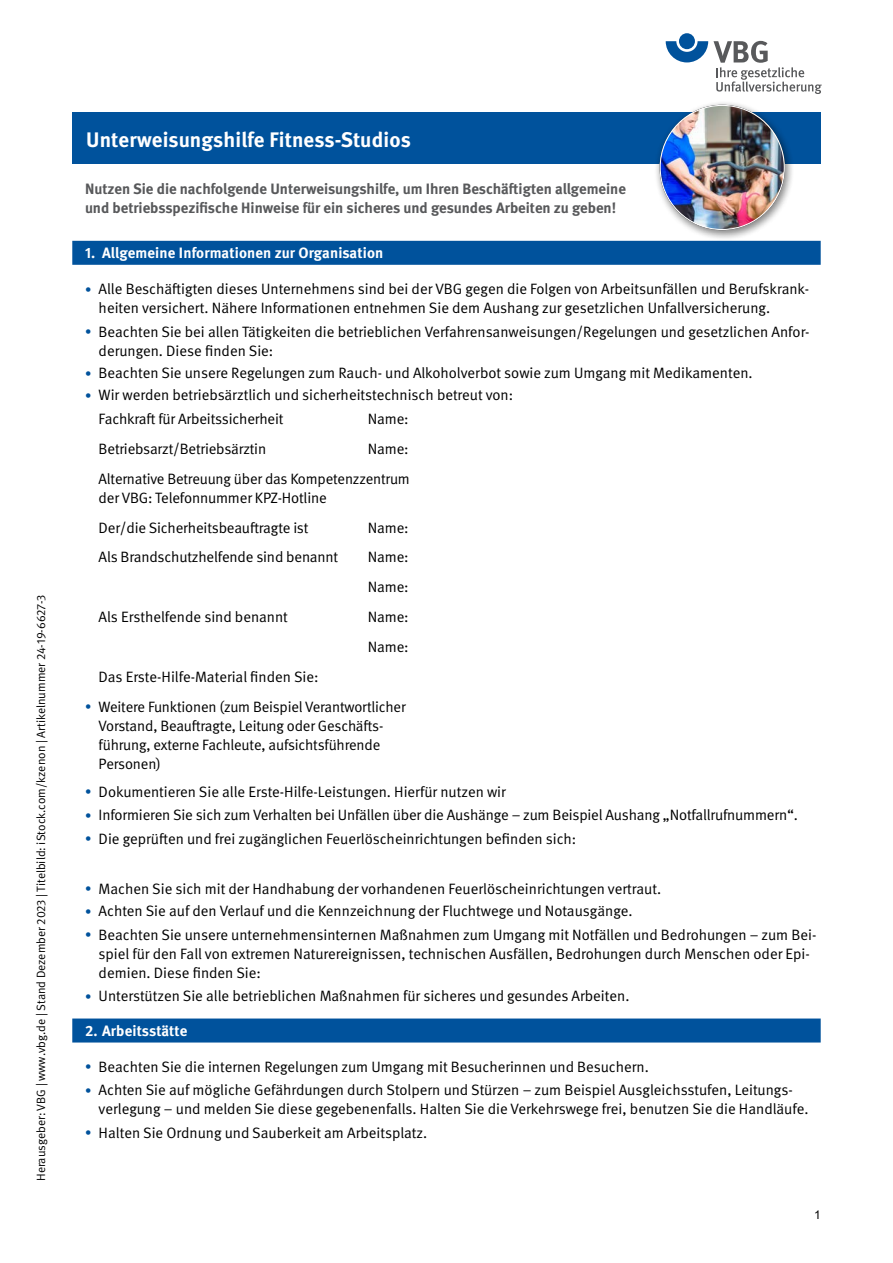
<style>
.page{position:relative;width:893px;height:1263px;background:#fff}
.page>*{position:absolute;margin:0;border:0;box-sizing:border-box;transform-origin:0 0}
.t1{font:700 21px "DGUV Meta";letter-spacing:.01em;color:#fff}
._02_Fließtext_Fließtext{font:15px/19.2px "DGUV Meta";letter-spacing:-.005em;color:#000}
._01_Überschriften_Headline{font:700 15px/19.2px "DGUV Meta";color:#58595b}
._02_Fließtext_Zwischenüberschriften{font:700 15px "DGUV Meta";letter-spacing:.01em;color:#fff}
._03_Tabellen_und_Graphen_Tabellen_normal{font:12px "DGUV Meta";color:#000}
.t2{font:12px "Arial";color:#000}
.s1{font-family:"Arial";font-size:18px;color:#00529c}
</style>
<div class="page">
<div style="left:72px;top:112px;width:749px;height:51px;background:#00529c"></div>
<div style="left:679px;top:33px;width:16px;height:16px;background:#00529c;border-radius:50%"></div>
<svg style="left:666px;top:41px;width:156px;height:53px"></svg>
<div style="left:72px;top:241px;width:749px;height:24px;background:#00529c"></div>
<div style="left:72px;top:1018px;width:749px;height:24px;background:#00529c"></div>
<div style="left:654px;top:100px;width:140px;height:141px;background:#000;opacity:.3"></div>
<img style="left:660px;top:105px;width:124px;height:124px;border-radius:62px">
<p class="_03_Tabellen_und_Graphen_Tabellen_normal" style="left:34px;top:1181px;width:588px;rotate:-90deg">Herausgeber: VBG | www.vbg.de | Stand Dezember 2023 | Titelbild: iStock.com/kzenon | Artikelnummer 24-19-6627-3</p>
<h1 class="t1" style="left:86px;top:127px;width:326px">Unterweisungshilfe Fitness-Studios</h1>
<h1 class="_01_Überschriften_Headline" style="left:85px;top:179px;width:542px">Nutzen Sie die nachfolgende Unterweisungshilfe, um Ihren Beschäftigten allgemeine und betriebsspezifische Hinweise für ein sicheres und gesundes Arbeiten zu geben!</h1>
<h2 class="_02_Fließtext_Zwischenüberschriften" style="left:85px;top:244px;width:300px">1. Allgemeine Informationen zur Organisation</h2>
<p class="_02_Fließtext_Fließtext" style="left:99px;top:280px;width:712px;text-indent:-14px"><span class="s1">•</span> Alle Beschäftigten dieses Unternehmens sind bei der VBG gegen die Folgen von Arbeitsunfällen und Berufskrank&shy;heiten versichert. Nähere Informationen entnehmen Sie dem Aushang zur gesetzlichen Unfallversicherung.</p>
<p class="_02_Fließtext_Fließtext" style="left:99px;top:322px;width:712px;text-indent:-14px"><span class="s1">•</span> Beachten Sie bei allen Tätigkeiten die betrieblichen Verfahrensanweisungen/Regelungen und gesetzlichen Anfor&shy;derungen. Diese finden Sie:</p>
<p class="_02_Fließtext_Fließtext" style="left:85px;top:364px;width:669px"><span class="s1">•</span> Beachten Sie unsere Regelungen zum Rauch- und Alkoholverbot sowie zum Umgang mit Medikamenten.</p>
<p class="_02_Fließtext_Fließtext" style="left:85px;top:386px;width:430px"><span class="s1">•</span> Wir werden betriebsärztlich und sicherheitstechnisch betreut von:</p>
<p class="_02_Fließtext_Fließtext" style="left:99px;top:409px;width:186px">Fachkraft für Arbeitssicherheit</p>
<p class="_02_Fließtext_Fließtext" style="left:368px;top:409px;width:42px">Name:</p>
<p class="_02_Fließtext_Fließtext" style="left:99px;top:439px;width:169px">Betriebsarzt/Betriebsärztin</p>
<p class="_02_Fließtext_Fließtext" style="left:368px;top:439px;width:42px">Name:</p>
<p class="_02_Fließtext_Fließtext" style="left:99px;top:469px;width:313px">Alternative Betreuung über das Kompetenzzentrum der VBG: Telefonnummer KPZ-Hotline</p>
<p class="_02_Fließtext_Fließtext" style="left:99px;top:518px;width:211px">Der/die Sicherheitsbeauftragte ist</p>
<p class="_02_Fließtext_Fließtext" style="left:368px;top:518px;width:42px">Name:</p>
<p class="_02_Fließtext_Fließtext" style="left:99px;top:548px;width:241px">Als Brandschutzhelfende sind benannt</p>
<p class="_02_Fließtext_Fließtext" style="left:368px;top:548px;width:42px">Name:</p>
<p class="_02_Fließtext_Fließtext" style="left:368px;top:578px;width:42px">Name:</p>
<p class="_02_Fließtext_Fließtext" style="left:99px;top:608px;width:191px">Als Ersthelfende sind benannt</p>
<p class="_02_Fließtext_Fließtext" style="left:368px;top:608px;width:42px">Name:</p>
<p class="_02_Fließtext_Fließtext" style="left:368px;top:637px;width:42px">Name:</p>
<p class="_02_Fließtext_Fließtext" style="left:99px;top:667px;width:221px">Das Erste-Hilfe-Material finden Sie:</p>
<p class="_02_Fließtext_Fließtext" style="left:99px;top:697px;width:309px;text-indent:-14px"><span class="s1">•</span> Weitere Funktionen (zum Beispiel Verantwortlicher Vorstand, Beauftragte, Leitung oder Geschäfts&shy;führung, externe Fachleute, aufsichtsführende Personen)</p>
<p class="_02_Fließtext_Fließtext" style="left:85px;top:782px;width:422px"><span class="s1">•</span> Dokumentieren Sie alle Erste-Hilfe-Leistungen. Hierfür nutzen wir</p>
<p class="_02_Fließtext_Fließtext" style="left:85px;top:806px;width:714px"><span class="s1">•</span> Informieren Sie sich zum Verhalten bei Unfällen über die Aushänge – zum Beispiel Aushang „Notfallrufnummern“.</p>
<p class="_02_Fließtext_Fließtext" style="left:85px;top:829px;width:493px"><span class="s1">•</span> Die geprüften und frei zugänglichen Feuerlöscheinrichtungen befinden sich:</p>
<p class="_02_Fließtext_Fließtext" style="left:85px;top:879px;width:578px"><span class="s1">•</span> Machen Sie sich mit der Handhabung der vorhandenen Feuerlöscheinrichtungen vertraut.</p>
<p class="_02_Fließtext_Fließtext" style="left:85px;top:902px;width:549px"><span class="s1">•</span> Achten Sie auf den Verlauf und die Kennzeichnung der Fluchtwege und Notausgänge.</p>
<p class="_02_Fließtext_Fließtext" style="left:99px;top:925px;width:719px;text-indent:-14px"><span class="s1">•</span> Beachten Sie unsere unternehmensinternen Maßnahmen zum Umgang mit Notfällen und Bedrohungen – zum Bei&shy;spiel für den Fall von extremen Naturereignissen, technischen Ausfällen, Bedrohungen durch Menschen oder Epi&shy;demien. Diese finden Sie:</p>
<p class="_02_Fließtext_Fließtext" style="left:85px;top:987px;width:546px"><span class="s1">•</span> Unterstützen Sie alle betrieblichen Maßnahmen für sicheres und gesundes Arbeiten.</p>
<h2 class="_02_Fließtext_Zwischenüberschriften" style="left:85px;top:1021px;width:104px">2. Arbeitsstätte</h2>
<p class="_02_Fließtext_Fließtext" style="left:85px;top:1057px;width:565px"><span class="s1">•</span> Beachten Sie die internen Regelungen zum Umgang mit Besucherinnen und Besuchern.</p>
<p class="_02_Fließtext_Fließtext" style="left:99px;top:1081px;width:711px;text-indent:-14px"><span class="s1">•</span> Achten Sie auf mögliche Gefährdungen durch Stolpern und Stürzen – zum Beispiel Ausgleichsstufen, Leitungs&shy;verlegung – und melden Sie diese gegebenenfalls. Halten Sie die Verkehrswege frei, benutzen Sie die Handläufe.</p>
<p class="_02_Fließtext_Fließtext" style="left:85px;top:1123px;width:344px"><span class="s1">•</span> Halten Sie Ordnung und Sauberkeit am Arbeitsplatz.</p>
<p class="t2" style="left:814px;top:1207px;width:8px">1</p>
</div>
